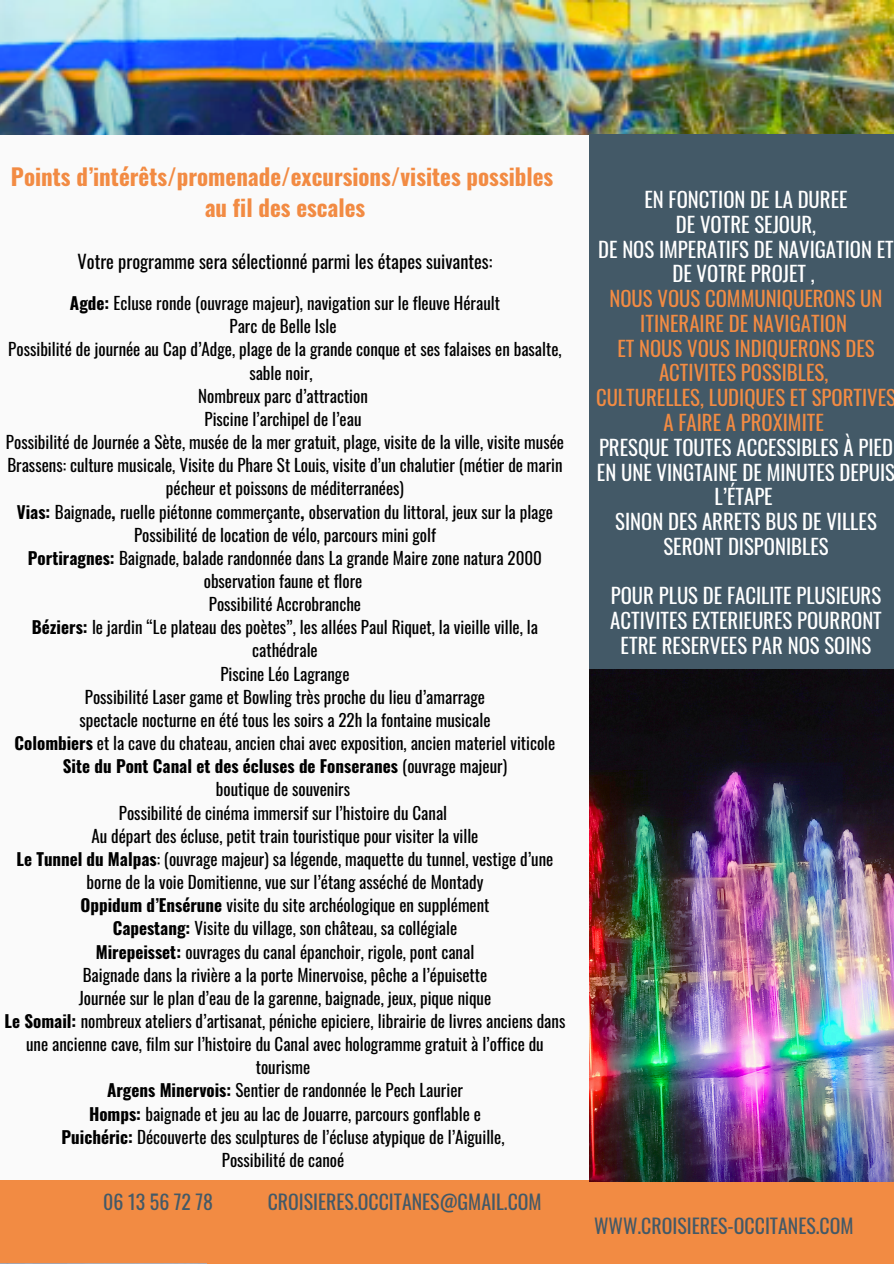
<style>
.page{position:relative;width:894px;height:1264px;background:#fff}
.page>*{position:absolute;margin:0;border:0;box-sizing:border-box;transform-origin:0 0}
.t1{font:700 22.95px/31.5px "Oswald";color:#f28b43;text-align:center}
.t2{font:20.7px/24.8px "Oswald";color:#fff;text-align:center}
.t3{font:19.8px "Oswald";color:#435967}
.t4{font:18.45px "Oswald";color:#000}
.t5{font:16.95px/23.1px "Oswald";color:#000;text-align:center}
.t6{font:700 16.95px "Oswald";color:#000}
.s1{font-weight:700}
.s2{font-weight:400}
.s3{color:#f28b43}
</style>
<div class="page">
<div style="left:0;top:0;width:893px;height:1263px;background:#fafafa"></div>
<div style="left:0;top:1180px;width:893px;height:83px;background:#f28b43"></div>
<img style="left:0;top:0;width:893px;height:134px">
<div style="left:590px;top:134px;width:303px;height:541px;background:#435967"></div>
<img style="left:590px;top:669px;width:303px;height:512px">
<p class="t1" style="left:11px;top:160px;width:543px">Points d’intérêts/promenade/excursions/visites possibles au fil des escales</p>
<h2 class="t4" style="left:78px;top:247px;width:416px">Votre programme sera sélectionné parmi les étapes suivantes:</h2>
<h4 class="t5" style="left:70px;top:291px;width:431px"><span class="s1">Agde:</span> Ecluse ronde (ouvrage majeur), navigation sur le fleuve Hérault</h4>
<p class="t5" style="left:229px;top:314px;width:108px">Parc de Belle Isle</p>
<p class="t5" style="left:8px;top:337px;width:554px">Possibilité de journée au Cap d’Adge, plage de la grande conque et ses falaises en basalte, sable noir,</p>
<p class="t5" style="left:198px;top:383px;width:171px">Nombreux parc d’attraction</p>
<p class="t5" style="left:204px;top:406px;width:158px">Piscine l’archipel de l’eau</p>
<p class="t5" style="left:6px;top:430px;width:559px">Possibilité de Journée a Sète, musée de la mer gratuit, plage, visite de la ville, visite musée<br>Brassens: culture musicale, Visite du Phare St Louis, visite d’un chalutier (métier de marin pécheur et poissons de méditerranées)</p>
<p class="t5" style="left:17px;top:499px;width:537px"><span class="s1">Vias:</span> Baignade<span class="s1">,</span> ruelle piétonne commerçante<span class="s1">,</span> observation du littoral, jeux sur la plage</p>
<p class="t5" style="left:134px;top:522px;width:303px">Possibilité de location de vélo, parcours mini golf</p>
<p class="t5" style="left:28px;top:545px;width:515px"><span class="s1">Portiragnes:</span> Baignade, balade randonnée dans La grande Maire zone natura 2000 observation faune et flore</p>
<p class="t5" style="left:209px;top:592px;width:154px">Possibilité Accrobranche</p>
<p class="t5" style="left:32px;top:615px;width:507px"><span class="s1">Béziers:</span> le jardin “Le plateau des poètes”, les allées Paul Riquet, la vieille ville, la cathédrale</p>
<p class="t5" style="left:220px;top:661px;width:131px">Piscine Léo Lagrange</p>
<p class="t5" style="left:85px;top:684px;width:401px">Possibilité Laser game et Bowling très proche du lieu d’amarrage</p>
<p class="t5" style="left:79px;top:707px;width:412px">spectacle nocturne en été tous les soirs a 22h la fontaine musicale</p>
<p class="t5" style="left:15px;top:731px;width:542px"><span class="s1">Colombiers</span> et la cave du chateau, ancien chai avec exposition, ancien materiel viticole</p>
<p class="t6" style="left:63px;top:753px;width:445px">Site du Pont Canal et des écluses de Fonseranes <span class="s2">(ouvrage majeur)</span></p>
<p class="t5" style="left:216px;top:777px;width:136px">boutique de souvenirs</p>
<p class="t5" style="left:119px;top:800px;width:330px">Possibilité de cinéma immersif sur l’histoire du Canal</p>
<p class="t5" style="left:91px;top:823px;width:388px">Au départ des écluse, petit train touristique pour visiter la ville</p>
<p class="t5" style="left:17px;top:846px;width:538px"><span class="s1">Le Tunnel du Malpas</span>: (ouvrage majeur) sa légende, maquette du tunnel, vestige d’une borne de la voie Domitienne, vue sur l’étang asséché de Montady</p>
<p class="t5" style="left:80px;top:893px;width:410px"><span class="s1">Oppidum d’Ensérune</span> visite du site archéologique en supplément</p>
<p class="t5" style="left:113px;top:916px;width:346px"><span class="s1">Capestang:</span> Visite du village, son château, sa collégiale</p>
<p class="t5" style="left:96px;top:939px;width:380px"><span class="s1">Mirepeisset:</span> ouvrages du canal épanchoir, rigole, pont canal</p>
<p class="t5" style="left:83px;top:962px;width:406px">Baignade dans la rivière a la porte Minervoise, pêche a l’épuisette</p>
<p class="t5" style="left:79px;top:985px;width:414px">Journée sur le plan d’eau de la garenne, baignade, jeux, pique nique</p>
<p class="t5" style="left:5px;top:1008px;width:562px"><span class="s1">Le Somail:</span> nombreux ateliers d’artisanat, péniche epiciere, librairie de livres anciens dans une ancienne cave, film sur l’histoire du Canal avec hologramme gratuit à l’office du tourisme</p>
<p class="t5" style="left:107px;top:1078px;width:357px"><span class="s1">Argens Minervois:</span> Sentier de randonnée le Pech Laurier</p>
<p class="t5" style="left:89px;top:1101px;width:393px"><span class="s1">Homps:</span> baignade et jeu au lac de Jouarre, parcours gonflable e</p>
<p class="t5" style="left:61px;top:1124px;width:444px"><span class="s1">Puichéric:</span> Découverte des sculptures de l’écluse atypique de l’Aiguille,</p>
<p class="t5" style="left:222px;top:1147px;width:124px">Possibilité de canoé</p>
<p class="t3" style="left:103px;top:1186px;width:111px">06 13 56 72 78</p>
<p class="t3" style="left:268px;top:1186px;width:275px">CROISIERES.OCCITANES@GMAIL.COM</p>
<p class="t2" style="left:596px;top:186px;width:301px">EN FONCTION DE LA DUREE<br>DE VOTRE SEJOUR,<br>DE NOS IMPERATIFS DE NAVIGATION ET<br>DE VOTRE PROJET ,<br><span class="s3">NOUS VOUS COMMUNIQUERONS UN<br>ITINERAIRE DE NAVIGATION<br>ET NOUS VOUS INDIQUERONS DES<br>ACTIVITES POSSIBLES,<br>CULTURELLES, LUDIQUES ET SPORTIVES<br>A FAIRE A PROXIMITE<br></span>PRESQUE TOUTES ACCESSIBLES À PIED<br>EN UNE VINGTAINE DE MINUTES DEPUIS<br>L’ÉTAPE<br>SINON DES ARRETS BUS DE VILLES<br>SERONT DISPONIBLES</p>
<h1 class="t2" style="left:610px;top:582px;width:273px">POUR PLUS DE FACILITE PLUSIEURS<br>ACTIVITES EXTERIEURES POURRONT<br>ETRE RESERVEES PAR NOS SOINS</h1>
<p class="t3" style="left:594px;top:1209px;width:261px">WWW.CROISIERES-OCCITANES.COM</p>
</div>
